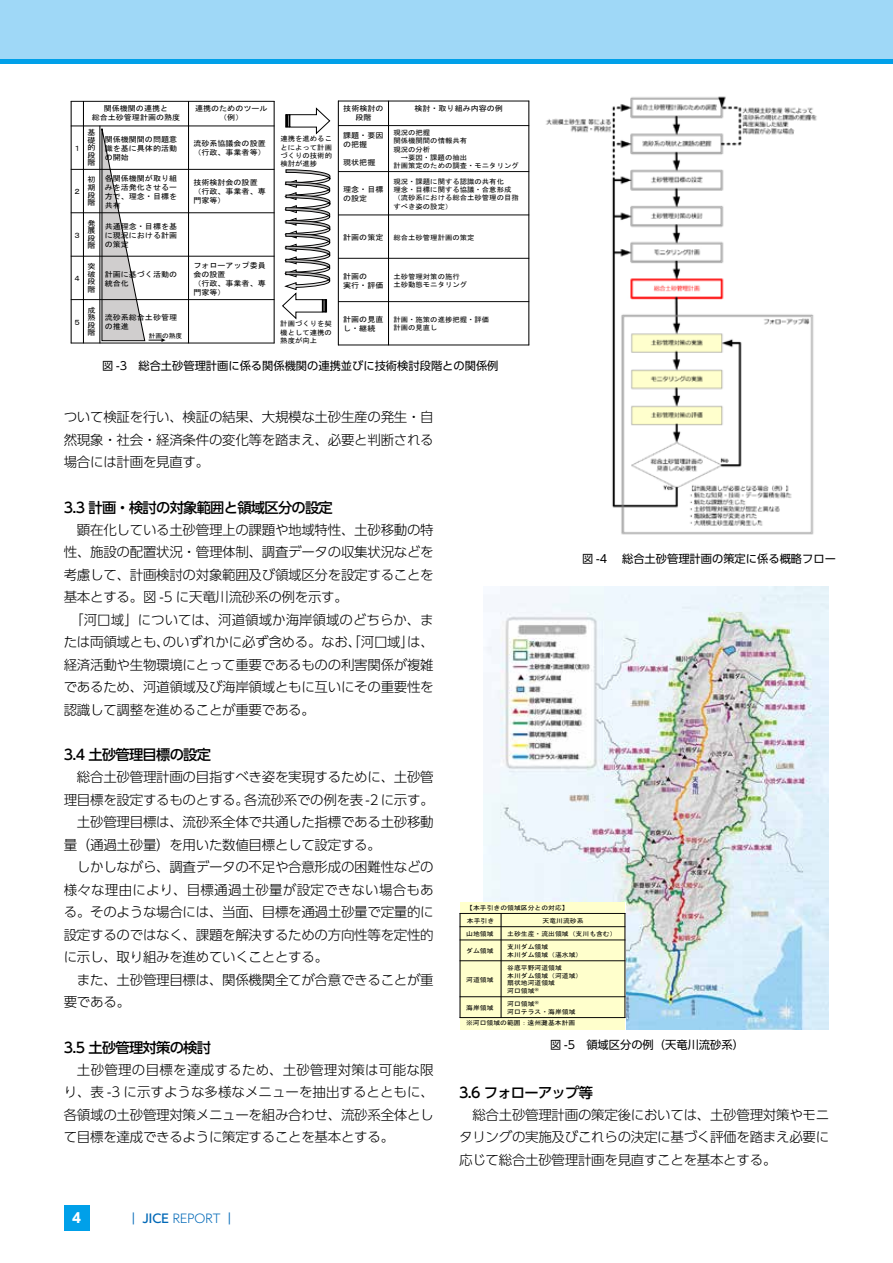
<style>
.page{position:relative;width:893px;height:1263px;background:#fff}
.page>*{position:absolute;margin:0;border:0;box-sizing:border-box;transform-origin:0 0}
.t1{font:500 14.25px "UD Shin Go Pro";letter-spacing:-.05em;color:#000}
.t2{font:300 13.5px/22.5px "UD Shin Go Pro";letter-spacing:-.02em;color:#000;text-align:justify}
.t3{font:300 13.5px "UD Shin Go Pro";color:#000}
.t4{font:300 13.5px "UD Shin Go Pro";letter-spacing:.015em;color:#000}
.t5{font:700 13.5px "UD Shin Go Pro";color:#fff}
.t6{font:500 12px "UD Shin Go Pro";color:#0068b7}
.t7{font:11.25px "UD Shin Go Pro";color:#000}
.t8{font:7.5px/9px "MS Gothic";color:#000;scale:1.07 1}
.t9{font:6.9px/8.2px "MS Gothic";color:#000;scale:1.07 1}
.t10{font:6.3px/7.5px "MS Gothic";color:#000;scale:1.08 1}
.t11{font:6.3px "MS Gothic";color:#000;scale:1.07 1}
.s1{font-weight:300}
</style>
<div class="page">
<div style="left:64px;top:1205px;width:25px;height:26px;background:#00a0e9"></div>
<div style="left:0;top:0;width:892px;height:64px;background:#9fd8f7"></div>
<hr style="left:0;top:60px;width:893px;height:4px;background:#00a0e9">
<svg style="left:101px;top:125px;width:65px;height:217px"></svg>
<hr style="left:83px;top:101px;width:1px;height:242px;background:#000">
<hr style="left:100px;top:126px;width:1px;height:217px;background:#000">
<hr style="left:188px;top:101px;width:1px;height:242px;background:#000">
<hr style="left:71px;top:126px;width:203px;height:1px;background:#000">
<hr style="left:71px;top:169px;width:203px;height:1px;background:#000">
<hr style="left:71px;top:212px;width:203px;height:1px;background:#000">
<hr style="left:71px;top:256px;width:203px;height:1px;background:#000">
<hr style="left:71px;top:299px;width:203px;height:1px;background:#000">
<hr style="left:71px;top:101px;width:1px;height:242px;background:#000">
<hr style="left:274px;top:101px;width:1px;height:242px;background:#000">
<hr style="left:71px;top:101px;width:203px;height:1px;background:#000">
<hr style="left:71px;top:343px;width:203px;height:1px;background:#000">
<hr style="left:388px;top:101px;width:1px;height:244px;background:#000">
<hr style="left:338px;top:125px;width:191px;height:1px;background:#000">
<hr style="left:338px;top:171px;width:191px;height:1px;background:#000">
<hr style="left:338px;top:215px;width:191px;height:1px;background:#000">
<hr style="left:338px;top:258px;width:191px;height:1px;background:#000">
<hr style="left:338px;top:301px;width:191px;height:1px;background:#000">
<hr style="left:338px;top:101px;width:1px;height:244px;background:#000">
<hr style="left:528px;top:101px;width:1px;height:244px;background:#000">
<hr style="left:338px;top:101px;width:191px;height:1px;background:#000">
<hr style="left:338px;top:345px;width:191px;height:1px;background:#000">
<svg style="left:285px;top:107px;width:46px;height:28px"></svg>
<svg style="left:282px;top:169px;width:49px;height:151px"></svg>
<img style="left:546px;top:96px;width:271px;height:439px">
<img style="left:483px;top:587px;width:346px;height:442px">
<div style="left:460px;top:902px;width:165px;height:12px;background:#ffc"></div>
<div style="left:460px;top:1016px;width:165px;height:13px;background:#ffc"></div>
<div style="left:460px;top:913px;width:41px;height:14px;background:#ffc"></div>
<div style="left:501px;top:913px;width:124px;height:14px;background:#ffc"></div>
<div style="left:460px;top:927px;width:41px;height:13px;background:#ffc"></div>
<div style="left:501px;top:927px;width:124px;height:13px;background:#ffc"></div>
<div style="left:460px;top:940px;width:41px;height:21px;background:#ffc"></div>
<div style="left:501px;top:940px;width:124px;height:21px;background:#ffc"></div>
<div style="left:460px;top:961px;width:41px;height:36px;background:#ffc"></div>
<div style="left:501px;top:961px;width:124px;height:36px;background:#ffc"></div>
<div style="left:460px;top:997px;width:41px;height:20px;background:#ffc"></div>
<div style="left:501px;top:997px;width:124px;height:20px;background:#ffc"></div>
<hr style="left:501px;top:913px;width:1px;height:105px;background:#000">
<hr style="left:460px;top:926px;width:165px;height:1px;background:#000">
<hr style="left:460px;top:939px;width:165px;height:1px;background:#000">
<hr style="left:460px;top:960px;width:165px;height:1px;background:#000">
<hr style="left:460px;top:996px;width:165px;height:1px;background:#000">
<hr style="left:460px;top:913px;width:1px;height:105px;background:#000">
<hr style="left:624px;top:913px;width:1px;height:105px;background:#000">
<hr style="left:460px;top:913px;width:165px;height:1px;background:#000">
<hr style="left:460px;top:1017px;width:165px;height:1px;background:#000">
<p class="t8" style="left:73px;top:144px;width:9px">１</p>
<p class="t8" style="left:73px;top:187px;width:9px">２</p>
<p class="t8" style="left:73px;top:230px;width:9px">３</p>
<p class="t8" style="left:73px;top:274px;width:9px">４</p>
<p class="t8" style="left:73px;top:317px;width:9px">５</p>
<p class="t8" style="left:92px;top:104px;width:84px;text-align:center">関係機関の連携と<br>総合土砂管理計画の熟度</p>
<p class="t8" style="left:195px;top:104px;width:69px;text-align:center">連携のためのツール（例）</p>
<p class="t8" style="left:88px;top:129px;width:9px;line-height:7.5px;text-align:justify">基礎的段階</p>
<p class="t8" style="left:105px;top:135px;width:69px;text-align:justify">関係機関間の問題意識を基に具体的活動の開始</p>
<p class="t8" style="left:193px;top:139px;width:69px">流砂系協議会の設置（行政、事業者等）</p>
<p class="t8" style="left:88px;top:176px;width:9px;line-height:7.5px;text-align:justify">初期段階</p>
<p class="t8" style="left:105px;top:174px;width:69px;text-align:justify">各関係機関が取り組みを活発化させる一方で、理念・目標を共有</p>
<p class="t8" style="left:193px;top:178px;width:69px">技術検討会の設置（行政、事業者、専門家等）</p>
<p class="t8" style="left:88px;top:219px;width:9px;line-height:7.5px;text-align:justify">発展段階</p>
<p class="t8" style="left:105px;top:221px;width:69px;text-align:justify">共通理念・目標を基に現況における計画の策定</p>
<p class="t8" style="left:88px;top:263px;width:9px;line-height:7.5px;text-align:justify">突破段階</p>
<p class="t8" style="left:105px;top:269px;width:69px">計画に基づく活動の統合化</p>
<p class="t8" style="left:193px;top:260px;width:69px">フォローアップ委員会の設置<br>（行政、事業者、専門家等）</p>
<p class="t8" style="left:88px;top:306px;width:9px;line-height:7.5px;text-align:justify">成熟段階</p>
<p class="t8" style="left:105px;top:313px;width:69px">流砂系総合土砂管理の推進</p>
<p class="t11" style="left:149px;top:332px;width:33px">計画の熟度</p>
<p class="t9" style="left:280px;top:135px;width:50px;text-align:justify">連携を進めることによって計画づくりの技術的検討が進捗</p>
<p class="t9" style="left:280px;top:320px;width:50px;text-align:justify">計画づくりを契機として連携の熟度が向上</p>
<p class="t8" style="left:343px;top:104px;width:39px;text-align:center">技術検討の段階</p>
<p class="t8" style="left:414px;top:104px;width:84px">検討・取り組み内容の例</p>
<p class="t8" style="left:343px;top:131px;width:39px">課題・要因の把握</p>
<p class="t8" style="left:343px;top:158px;width:32px">現状把握</p>
<p class="t9" style="left:393px;top:128px;width:70px">現況の把握<br>関係機関間の情報共有現況の分析</p>
<p class="t9" style="left:393px;top:153px;width:119px;text-indent:7px">→要因・課題の抽出<br>計画策定のための調査・モニタリング</p>
<p class="t8" style="left:343px;top:185px;width:39px">理念・目標の設定</p>
<p class="t9" style="left:393px;top:177px;width:119px">現況・課題に関する認識の共有化<br>理念・目標に関する協議・合意形成（流砂系における総合土砂管理の目指すべき姿の設定）</p>
<p class="t8" style="left:343px;top:233px;width:39px">計画の策定</p>
<p class="t9" style="left:393px;top:233px;width:77px">総合土砂管理計画の策定</p>
<p class="t8" style="left:343px;top:271px;width:39px">計画の<br>実行・評価</p>
<p class="t9" style="left:393px;top:272px;width:70px">土砂管理対策の施行土砂動態モニタリング</p>
<p class="t8" style="left:343px;top:315px;width:39px">計画の見直し・継続</p>
<p class="t9" style="left:393px;top:315px;width:91px">計画・施策の進捗把握・評価計画の見直し</p>
<p class="t7" style="left:102px;top:357px;width:398px">図 -3　総合土砂管理計画に係る関係機関の連携並びに技術検討段階との関係例</p>
<p class="t2" style="left:64px;top:405px;width:371px">ついて検証を行い、検証の結果、大規模な土砂生産の発生・自然現象・社会・経済条件の変化等を踏まえ、必要と判断される場合には計画を見直す。</p>
<p class="t1" style="left:64px;top:496px;width:271px">3.3 計画・検討の対象範囲と領域区分の設定</p>
<p class="t2" style="left:77px;top:518px;width:358px">顕在化している土砂管理上の課題や地域特性、土砂移動の特</p>
<p class="t2" style="left:64px;top:540px;width:371px">性、施設の配置状況・管理体制、調査データの収集状況などを</p>
<p class="t2" style="left:64px;top:563px;width:371px">考慮して、計画検討の対象範囲及び領域区分を設定することを</p>
<p class="t2" style="left:64px;top:585px;width:286px">基本とする。図 -5 に天竜川流砂系の例を示す。</p>
<p class="t3" style="left:70px;top:609px;width:365px">「河口域」については、河道領域か海岸領域のどちらか、ま</p>
<p class="t2" style="left:64px;top:630px;width:372px">たは両領域とも、のいずれかに必ず含める。なお、「河口域」は、</p>
<p class="t2" style="left:64px;top:653px;width:371px">経済活動や生物環境にとって重要であるものの利害関係が複雑</p>
<p class="t2" style="left:64px;top:675px;width:371px">であるため、河道領域及び海岸領域ともに互いにその重要性を</p>
<p class="t2" style="left:64px;top:698px;width:253px">認識して調整を進めることが重要である。</p>
<p class="t1" style="left:64px;top:743px;width:149px">3.4 土砂管理目標の設定</p>
<p class="t2" style="left:77px;top:765px;width:358px">総合土砂管理計画の目指すべき姿を実現するために、土砂管</p>
<p class="t2" style="left:64px;top:788px;width:372px">理目標を設定するものとする。各流砂系での例を表 -2 に示す。</p>
<p class="t2" style="left:77px;top:810px;width:358px">土砂管理目標は、流砂系全体で共通した指標である土砂移動</p>
<p class="t2" style="left:64px;top:833px;width:319px">量（通過土砂量）を用いた数値目標として設定する。</p>
<p class="t2" style="left:77px;top:855px;width:358px">しかしながら、調査データの不足や合意形成の困難性などの</p>
<p class="t4" style="left:64px;top:879px;width:371px">様々な理由により、目標通過土砂量が設定できない場合もあ</p>
<p class="t2" style="left:64px;top:900px;width:371px">る。そのような場合には、当面、目標を通過土砂量で定量的に</p>
<p class="t2" style="left:64px;top:923px;width:371px">設定するのではなく、課題を解決するための方向性等を定性的</p>
<p class="t2" style="left:64px;top:945px;width:266px">に示し、取り組みを進めていくこととする。</p>
<p class="t2" style="left:77px;top:968px;width:358px">また、土砂管理目標は、関係機関全てが合意できることが重</p>
<p class="t2" style="left:64px;top:990px;width:68px">要である。</p>
<p class="t1" style="left:64px;top:1036px;width:149px">3.5 土砂管理対策の検討</p>
<p class="t2" style="left:64px;top:1058px;width:372px;text-indent:13px">土砂管理の目標を達成するため、土砂管理対策は可能な限り、表 -3 に示すような多様なメニューを抽出するとともに、各領域の土砂管理対策メニューを組み合わせ、流砂系全体として目標を達成できるように策定することを基本とする。</p>
<p class="t5" style="left:72px;top:1207px;width:10px">4</p>
<p class="t6" style="left:128px;top:1208px;width:110px">｜ JICE <span class="s1">REPORT</span> ｜</p>
<p class="t7" style="left:582px;top:550px;width:255px">図 -4 　総合土砂管理計画の策定に係る概略フロー</p>
<p class="t10" style="left:466px;top:903px;width:96px">【本手引きの領域区分との対応】</p>
<p class="t10" style="left:467px;top:917px;width:27px">本手引き</p>
<p class="t10" style="left:542px;top:917px;width:40px">天竜川流砂系</p>
<p class="t10" style="left:466px;top:930px;width:27px">山地領域</p>
<p class="t10" style="left:507px;top:930px;width:103px">土砂生産・流出領域（支川も含む）</p>
<p class="t10" style="left:466px;top:947px;width:27px">ダム領域</p>
<p class="t10" style="left:507px;top:943px;width:71px">支川ダム領域<br>本川ダム領域（湛水域）</p>
<p class="t10" style="left:466px;top:975px;width:27px">河道領域</p>
<p class="t10" style="left:507px;top:964px;width:71px">谷底平野河道領域<br>本川ダム領域（河道域）扇状地河道領域<br>河口領域<sup>※</sup></p>
<p class="t10" style="left:466px;top:1004px;width:27px">海岸領域</p>
<p class="t10" style="left:507px;top:1000px;width:65px">河口領域<sup>※<br></sup>河口テラス・海岸領域</p>
<p class="t10" style="left:466px;top:1019px;width:103px">※河口領域の範囲：遠州灘基本計画</p>
<p class="t7" style="left:550px;top:1036px;width:195px">図 -5　領域区分の例（天竜川流砂系）</p>
<p class="t1" style="left:459px;top:1081px;width:135px">3.6 フォローアップ等</p>
<p class="t2" style="left:459px;top:1103px;width:371px;text-indent:13px">総合土砂管理計画の策定後においては、土砂管理対策やモニタリングの実施及びこれらの決定に基づく評価を踏まえ必要に応じて総合土砂管理計画を見直すことを基本とする。</p>
</div>
